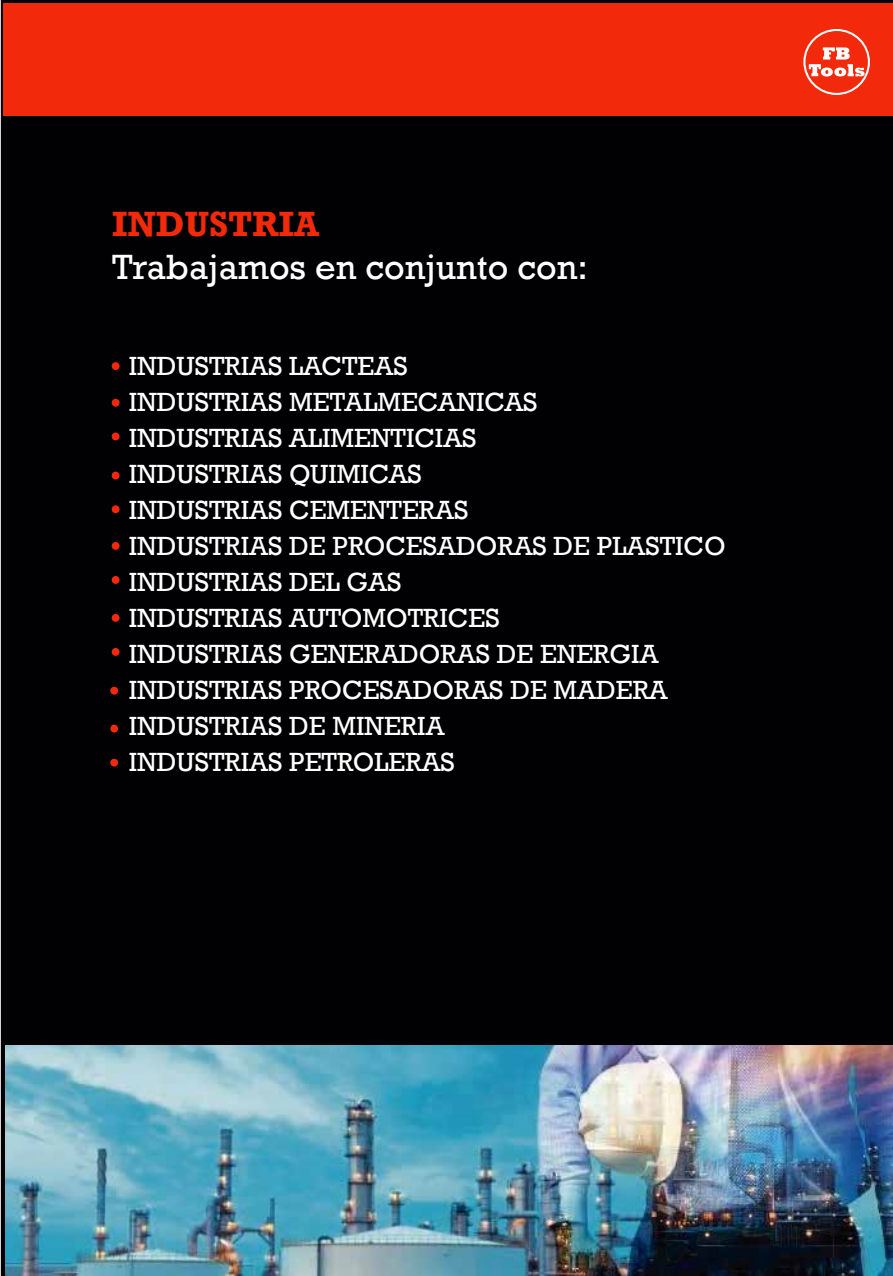
<style>
.page{position:relative;width:893px;height:1276px;background:#fff}
.page>*{position:absolute;margin:0;border:0;box-sizing:border-box;transform-origin:0 0}
.t1{font:36px "Rockwell";color:#fff}
.t2{font:700 36px "Rockwell";color:#f2290b}
.t3{font:27px/36px "Rockwell";color:#fff}
</style>
<div class="page">
<div style="left:1px;top:0;width:892px;height:1276px;background:#010002"></div>
<img style="left:6px;top:1045px;width:887px;height:231px">
<div style="left:3px;top:4px;width:890px;height:112px;background:#f2290b"></div>
<svg style="left:803px;top:29px;width:67px;height:66px"></svg>
<div style="left:112px;top:576px;width:8px;height:8px;background:#f2290b;border-radius:50%"></div>
<div style="left:112px;top:362px;width:8px;height:8px;background:#f2290b;border-radius:50%"></div>
<div style="left:112px;top:399px;width:8px;height:8px;background:#f2290b;border-radius:50%"></div>
<div style="left:112px;top:432px;width:8px;height:8px;background:#f2290b;border-radius:50%"></div>
<div style="left:112px;top:471px;width:8px;height:8px;background:#f2290b;border-radius:50%"></div>
<div style="left:112px;top:505px;width:8px;height:8px;background:#f2290b;border-radius:50%"></div>
<div style="left:112px;top:542px;width:8px;height:8px;background:#f2290b;border-radius:50%"></div>
<div style="left:112px;top:648px;width:8px;height:8px;background:#f2290b;border-radius:50%"></div>
<div style="left:112px;top:614px;width:8px;height:8px;background:#f2290b;border-radius:50%"></div>
<div style="left:110px;top:687px;width:8px;height:7px;background:#f2290b;border-radius:50%"></div>
<div style="left:110px;top:758px;width:8px;height:8px;background:#f2290b;border-radius:50%"></div>
<div style="left:110px;top:724px;width:8px;height:8px;background:#f2290b;border-radius:50%"></div>
<h1 class="t2" style="left:112px;top:202px;width:209px">INDUSTRIA</h1>
<h1 class="t1" style="left:112px;top:246px;width:477px">Trabajamos en conjunto con:</h1>
<p class="t3" style="left:129px;top:349px;width:598px">INDUSTRIAS LACTEAS<br>INDUSTRIAS METALMECANICAS<br>INDUSTRIAS ALIMENTICIAS<br>INDUSTRIAS QUIMICAS<br>INDUSTRIAS CEMENTERAS<br>INDUSTRIAS DE PROCESADORAS DE PLASTICO<br>INDUSTRIAS DEL GAS<br>INDUSTRIAS AUTOMOTRICES<br>INDUSTRIAS GENERADORAS DE ENERGIA<br>INDUSTRIAS PROCESADORAS DE MADERA<br>INDUSTRIAS DE MINERIA<br>INDUSTRIAS PETROLERAS</p>
</div>
